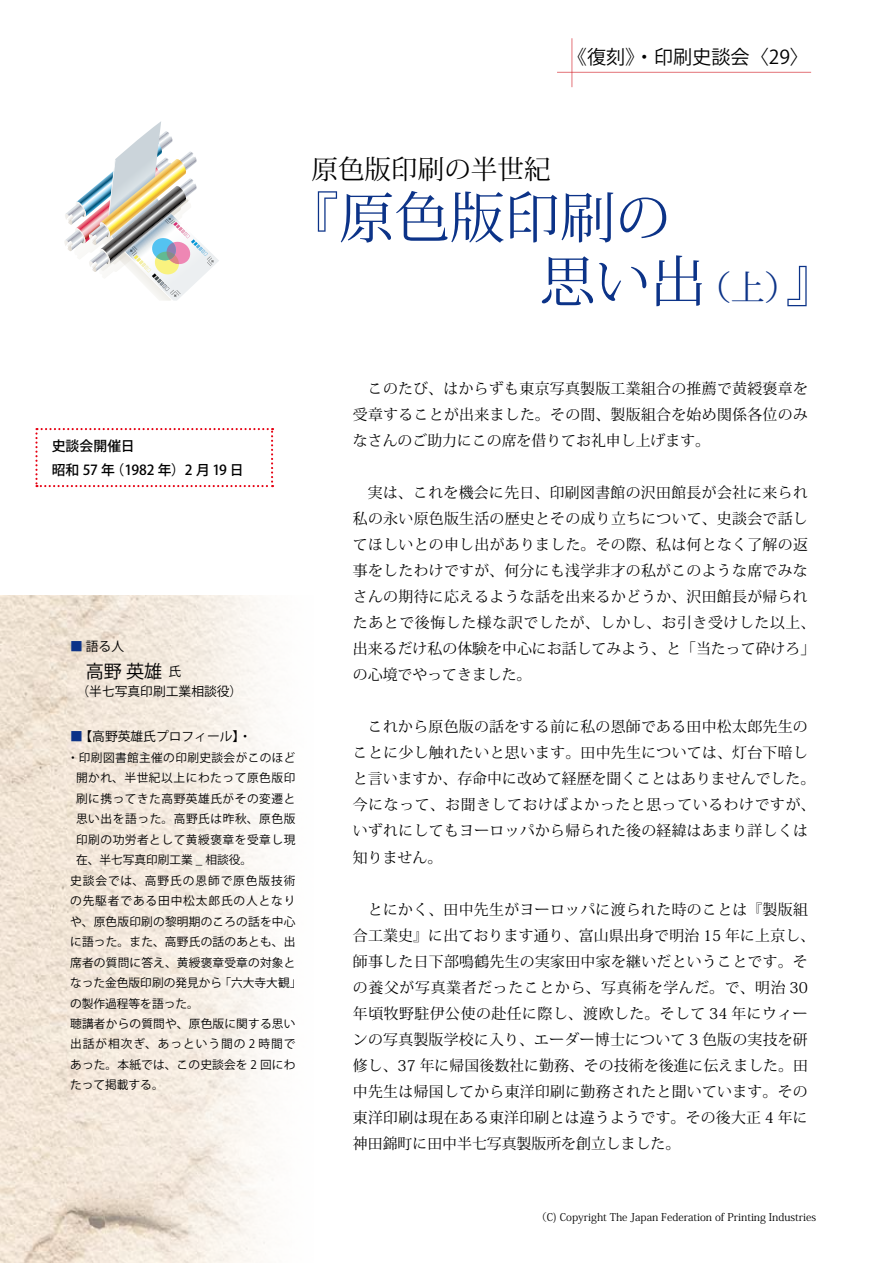
<style>
.page{position:relative;width:893px;height:1263px;background:#fff}
.page>*{position:absolute;margin:0;border:0;box-sizing:border-box;transform-origin:0 0}
.t1{font:55.35px "Koz Min Pro";color:#0c3388}
.t2{font:34.05px "Koz Min Pro";color:#0c3388}
.t3{font:26.55px "Koz Min Pro";color:#000}
.t4{font:19.2px "Koz Go Pro";color:#000}
.t5{font:18px "Koz Go Pro";color:#000}
.t6{font:14.85px/26.1px "Koz Min Pro";letter-spacing:.02em;color:#000}
.t7{font:500 13.8px/24.2px "Koz Go Pro";color:#000}
.t8{font:12.75px "Koz Go Pro";color:#000}
.t9{font:11.7px/20.4px "Koz Go Pro";letter-spacing:.03em;color:#000}
.t10{font:11.7px "Koz Go Pro";letter-spacing:.05em;color:#000}
.t11{font:11.7px "Koz Go Pro";letter-spacing:.08em;color:#000}
.t12{font:11.7px "Koz Go Pro";letter-spacing:.075em;color:#000}
.t13{font:11.7px "Koz Go Pro";color:#000}
.t14{font:10.65px "Koz Min Pro";color:#000}
.s1{font-size:34.05px}
.s2{color:#0c3388}
</style>
<div class="page">
<img style="left:0;top:595px;width:279px;height:668px">
<hr style="left:572px;top:38px;width:1px;height:49px;background:#d0121b">
<hr style="left:557px;top:72px;width:254px;height:1px;background:#d0121b">
<svg style="left:64px;top:121px;width:155px;height:180px"></svg>
<svg style="left:35px;top:428px;width:238px;height:59px"></svg>
<p class="t4" style="left:568px;top:45px;width:243px">《復刻》・印刷史談会〉29〈</p>
<h3 class="t3" style="left:311px;top:150px;width:241px">原色版印刷の半世紀</h3>
<h1 class="t1" style="left:284px;top:178px;width:388px">『原色版印刷の</h1>
<h1 class="t1" style="left:540px;top:242px;width:167px">思い出</h1>
<h1 class="t1" style="left:765px;top:242px;width:77px">『<span class="s1">(</span></h1>
<h2 class="t2" style="left:697px;top:263px;width:70px">（上</h2>
<p class="t7" style="left:111px;top:435px;width:135px;text-indent:-59px">史談会開催日<br>（1982 年）2 月 19 日</p>
<p class="t7" style="left:52px;top:459px;width:65px">昭和 57 年</p>
<p class="t8" style="left:70px;top:638px;width:55px"><span class="s2">■</span> 語る人</p>
<p class="t5" style="left:86px;top:660px;width:78px">高野英雄</p>
<p class="t8" style="left:70px;top:683px;width:174px">　（半七写真印刷工業相談役(</p>
<p class="t8" style="left:70px;top:728px;width:183px"><span class="s2">■</span> 【高野英雄氏プロフィール・【</p>
<p class="t9" style="left:67px;top:748px;width:230px">・印刷図書館主催の印刷史談会がこのほど</p>
<p class="t10" style="left:76px;top:770px;width:221px">開かれ、半世紀以上にわたって原色版印</p>
<p class="t9" style="left:76px;top:789px;width:221px">刷に携ってきた高野英雄氏がその変遷と</p>
<p class="t10" style="left:76px;top:811px;width:221px">思い出を語った。高野氏は昨秋、原色版</p>
<p class="t9" style="left:76px;top:829px;width:221px">印刷の功労者として黄綬褒章を受章し現</p>
<p class="t13" style="left:76px;top:852px;width:178px">在、半七写真印刷工業 _ 相談役。</p>
<p class="t11" style="left:70px;top:873px;width:227px">史談会では、高野氏の恩師で原色版技術</p>
<p class="t12" style="left:70px;top:893px;width:227px">の先駆者である田中松太郎氏の人となり</p>
<p class="t9" style="left:70px;top:911px;width:227px">や、原色版印刷の黎明期のころの話を中心</p>
<p class="t9" style="left:70px;top:932px;width:227px">に語った。また、高野氏の話のあとも、出</p>
<p class="t9" style="left:70px;top:952px;width:227px">席者の質問に答え、黄綬褒章受章の対象と</p>
<p class="t9" style="left:220px;top:973px;width:83px">「六大寺大観「</p>
<p class="t8" style="left:168px;top:663px;width:14px">氏</p>
<p class="t9" style="left:70px;top:973px;width:227px">なった金色版印刷の発見から<br>の製作過程等を語った。<br>聴講者からの質問や、原色版に関する思い出話が相次ぎ、あっという間の 2 時間であった。本紙では、この史談会を 2 回にわたって掲載する。</p>
<p class="t6" style="left:353px;top:375px;width:456px;text-align:justify;text-indent:15px">このたび、はからずも東京写真製版工業組合の推薦で黄綬褒章を受章することが出来ました。その間、製版組合を始め関係各位のみなさんのご助力にこの席を借りてお礼申し上げます。</p>
<p class="t6" style="left:353px;top:479px;width:464px;text-indent:15px">実は、これを機会に先日、印刷図書館の沢田館長が会社に来られ私の永い原色版生活の歴史とその成り立ちについて、史談会で話してほしいとの申し出がありました。その際、私は何となく了解の返事をしたわけですが、何分にも浅学非才の私がこのような席でみなさんの期待に応えるような話を出来るかどうか、沢田館長が帰られたあとで後悔した様な訳でしたが、しかし、お引き受けした以上、出来るだけ私の体験を中心にお話してみよう、と「当たって砕けろ「の心境でやってきました。</p>
<p class="t6" style="left:353px;top:713px;width:464px;text-indent:15px">これから原色版の話をする前に私の恩師である田中松太郎先生のことに少し触れたいと思います。田中先生については、灯台下暗しと言いますか、存命中に改めて経歴を聞くことはありませんでした。今になって、お聞きしておけばよかったと思っているわけですが、いずれにしてもヨーロッパから帰られた後の経緯はあまり詳しくは知りません。</p>
<p class="t6" style="left:353px;top:896px;width:464px;text-indent:15px">とにかく、田中先生がヨーロッパに渡られた時のことは『製版組合工業史』に出ております通り、富山県出身で明治 15 年に上京し、師事した日下部鳴鶴先生の実家田中家を継いだということです。その養父が写真業者だったことから、写真術を学んだ。で、明治 30年頃牧野駐伊公使の赴任に際し、渡欧した。そして 34 年にウィーンの写真製版学校に入り、エーダー博士について 3 色版の実技を研修し、37 年に帰国後数社に勤務、その技術を後進に伝えました。田中先生は帰国してから東洋印刷に勤務されたと聞いています。その東洋印刷は現在ある東洋印刷とは違うようです。その後大正 4 年に神田錦町に田中半七写真製版所を創立しました。</p>
<p class="t14" style="left:536px;top:1210px;width:282px">（C) Copyright The Japan Federation of Printing Industries</p>
</div>
